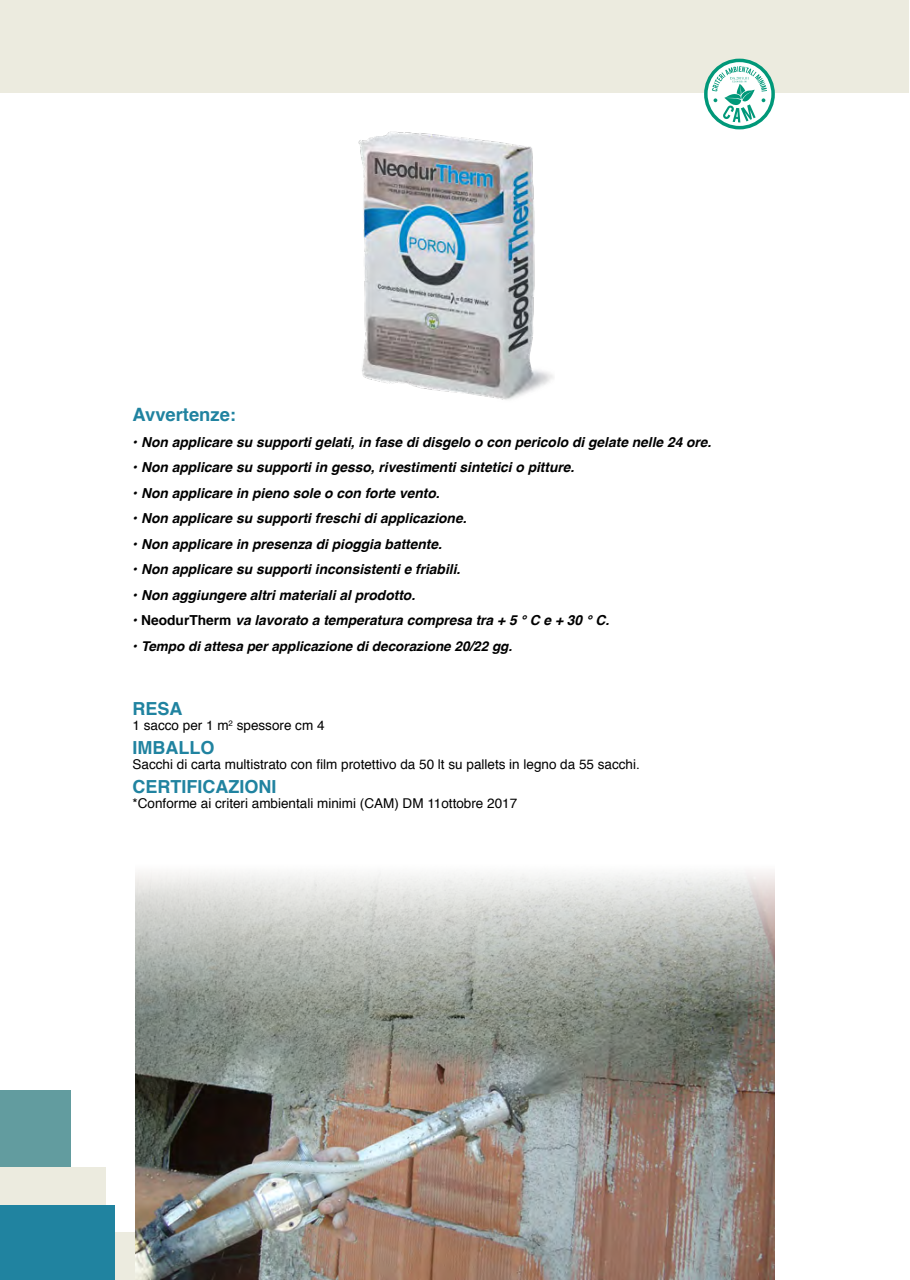
<style>
.page{position:relative;width:910px;height:1280px;background:#fff}
.page>*{position:absolute;margin:0;border:0;box-sizing:border-box;transform-origin:0 0}
.t1{font:700 18.3px "Helvetica";color:#2083a0}
.t2{font:700 18px "Helvetica";color:#2083a0}
.t3{font:italic 700 13.8px "Helvetica";color:#000}
.t4{font:13.5px "Helvetica";color:#000}
.t5{font:italic 700 13.5px "Helvetica";color:#000}
.s1{font-style:normal}
.s2{font-size:13.65px}
</style>
<div class="page">
<div style="left:0;top:0;width:909px;height:93px;background:#ecebdf"></div>
<svg style="left:706px;top:60px;width:67px;height:68px"></svg>
<div style="left:704px;top:59px;width:71px;height:70px;border:3px solid #009879;border-radius:50%"></div>
<svg style="left:712px;top:66px;width:55px;height:57px"></svg>
<div style="left:0;top:1090px;width:71px;height:132px;background:#629c9f"></div>
<div style="left:0;top:1167px;width:105px;height:113px;background:#ecebdf"></div>
<div style="left:0;top:1233px;width:138px;height:47px;background:#ecebdf"></div>
<div style="left:0;top:1205px;width:115px;height:75px;background:#2083a0"></div>
<img style="left:135px;top:871px;width:640px;height:409px">
<img style="left:358px;top:131px;width:195px;height:269px">
<h1 class="t1" style="left:133px;top:400px;width:105px">Avvertenze:</h1>
<p class="t3" style="left:133px;top:431px;width:580px">• Non applicare su supporti gelati, in fase di disgelo o con pericolo di gelate nelle 24 ore.</p>
<p class="t3" style="left:133px;top:456px;width:443px">• Non applicare su supporti in gesso, rivestimenti sintetici o pitture.</p>
<p class="t3" style="left:133px;top:482px;width:309px">• Non applicare in pieno sole o con forte vento.</p>
<p class="t3" style="left:133px;top:507px;width:335px">• Non applicare su supporti freschi di applicazione.</p>
<p class="t3" style="left:133px;top:533px;width:311px">• Non applicare in presenza di pioggia battente.</p>
<p class="t3" style="left:133px;top:558px;width:329px">• Non applicare su supporti inconsistenti e friabili.</p>
<p class="t3" style="left:133px;top:584px;width:284px">• Non aggiungere altri materiali al prodotto.</p>
<p class="t3" style="left:133px;top:609px;width:478px">• <span class="s1">NeodurTherm</span> va lavorato a temperatura compresa tra + 5 ° C e + 30 ° C.</p>
<p class="t5" style="left:133px;top:635px;width:381px"><span class="s2">•</span> Tempo di attesa per applicazione di decorazione 20/22 gg.</p>
<h2 class="t2" style="left:133px;top:694px;width:52px">RESA</h2>
<p class="t4" style="left:133px;top:715px;width:193px">1 sacco per 1 m<sup>2</sup> spessore cm 4</p>
<h2 class="t2" style="left:133px;top:733px;width:83px">IMBALLO</h2>
<p class="t4" style="left:133px;top:754px;width:509px">Sacchi di carta multistrato con film protettivo da 50 lt su pallets in legno da 55 sacchi.</p>
<h2 class="t2" style="left:133px;top:772px;width:145px">CERTIFICAZIONI</h2>
<p class="t4" style="left:133px;top:793px;width:386px">*Conforme ai criteri ambientali minimi (CAM) DM 11ottobre 2017</p>
</div>
